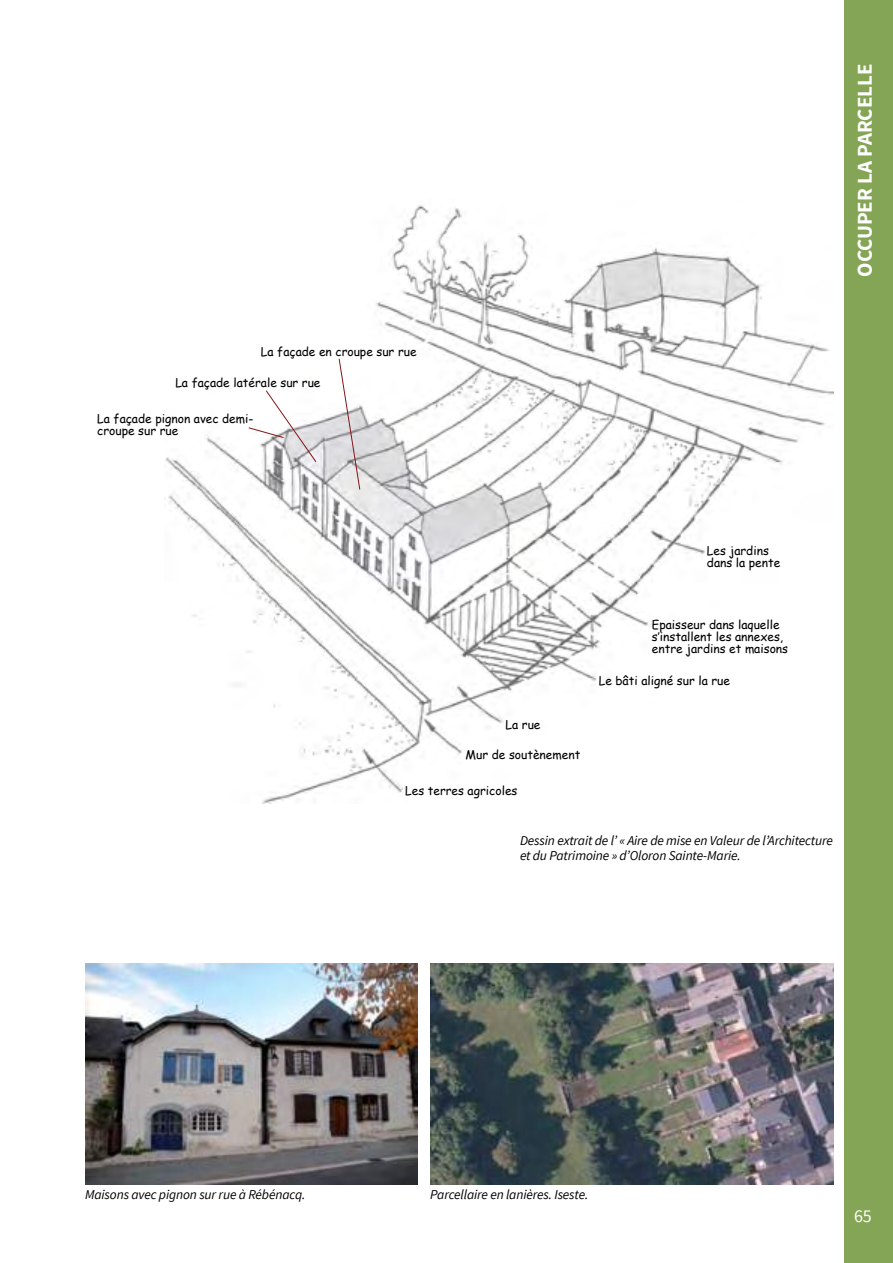
<style>
.page{position:relative;width:893px;height:1263px;background:#fff}
.page>*{position:absolute;margin:0;border:0;box-sizing:border-box;transform-origin:0 0}
.t1{font:700 21px "Source Sans Pro";color:#fff}
.t2{font:18px "Source Sans Pro";color:#fff}
.t3{font:italic 13.5px/15px "Source Sans Pro";letter-spacing:-.01em;color:#000}
.t4{font:12px/12px "Comic Sans MS";color:#000}
</style>
<div class="page">
<div style="left:844px;top:0;width:49px;height:1263px;background:#85a556"></div>
<img style="left:165px;top:205px;width:668px;height:598px">
<svg style="left:248px;top:390px;width:69px;height:73px"></svg>
<svg style="left:338px;top:358px;width:23px;height:132px"></svg>
<img style="left:85px;top:963px;width:333px;height:221px">
<img style="left:430px;top:963px;width:403px;height:221px">
<p class="t4" style="left:261px;top:345px;width:157px">La façade en croupe sur rue</p>
<p class="t4" style="left:175px;top:376px;width:147px">La façade latérale sur rue</p>
<p class="t4" style="left:97px;top:412px;width:158px">La façade pignon avec demi&shy;croupe sur rue</p>
<h1 class="t1" style="left:851px;top:277px;width:214px;rotate:-90deg">occuper la parcelle</h1>
<p class="t4" style="left:707px;top:544px;width:75px">Les jardins dans la pente</p>
<p class="t4" style="left:652px;top:618px;width:138px">Epaisseur dans laquelle s’installent les annexes, entre jardins et maisons</p>
<p class="t4" style="left:506px;top:718px;width:36px">La rue</p>
<p class="t4" style="left:466px;top:748px;width:116px">Mur de soutènement</p>
<p class="t4" style="left:405px;top:784px;width:114px">Les terres agricoles</p>
<p class="t4" style="left:599px;top:674px;width:133px">Le bâti aligné sur la rue</p>
<p class="t3" style="left:520px;top:833px;width:314px">Dessin extrait de l’ « Aire de mise en Valeur de l’Architecture et du Patrimoine » d’Oloron Sainte-Marie.</p>
<p class="t3" style="left:85px;top:1187px;width:222px">Maisons avec pignon sur rue à Rébénacq.</p>
<p class="t3" style="left:430px;top:1187px;width:160px">Parcellaire en lanières. Iseste.</p>
<h2 class="t2" style="left:854px;top:1204px;width:19px">65</h2>
</div>
